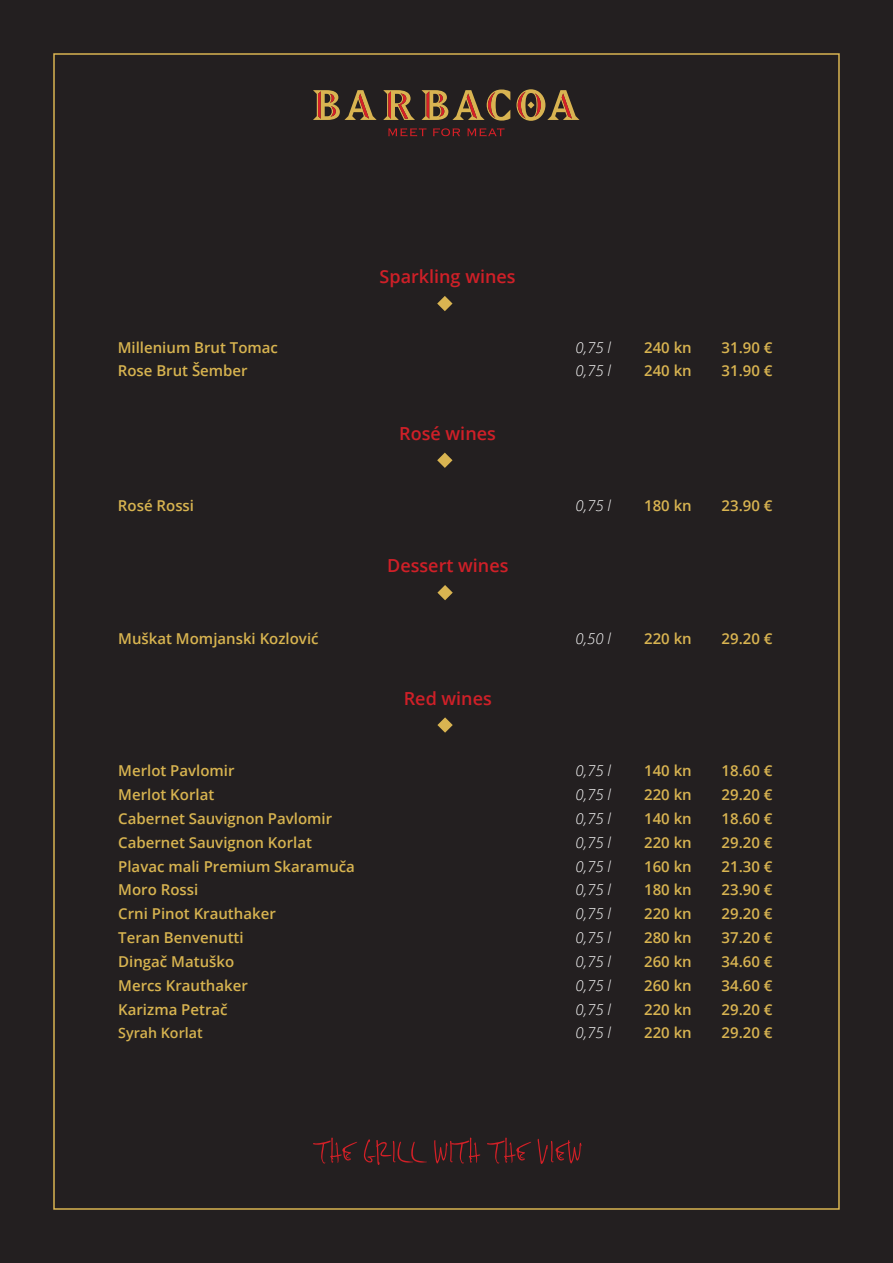
<style>
.page{position:relative;width:893px;height:1263px;background:#fff}
.page>*{position:absolute;margin:0;border:0;box-sizing:border-box;transform-origin:0 0}
.t1{font:600 18px "Open Sans";color:#d02028}
.t2{font:600 15px "Open Sans";color:#d8b450}
.t3{font:600 15px "Open Sans";color:#d9b451}
.t4{font:italic 300 15px "Open Sans";color:#fff}
.t5{font:600 14.25px "Open Sans";color:#d8b450}
</style>
<div class="page">
<div style="left:0;top:0;width:893px;height:1262px;background:#231f20"></div>
<svg style="left:388px;top:128px;width:116px;height:8px"></svg>
<svg style="left:313px;top:89px;width:266px;height:32px"></svg>
<svg style="left:313px;top:1137px;width:269px;height:28px"></svg>
<svg style="left:437px;top:296px;width:15px;height:15px"></svg>
<svg style="left:437px;top:453px;width:15px;height:15px"></svg>
<svg style="left:437px;top:585px;width:16px;height:15px"></svg>
<svg style="left:437px;top:717px;width:16px;height:16px"></svg>
<p class="t1" style="left:380px;top:264px;width:138px">Sparkling wines</p>
<p class="t2" style="left:118px;top:337px;width:162px">Millenium Brut Tomac</p>
<p class="t4" style="left:575px;top:337px;width:37px">0,75 l</p>
<p class="t3" style="left:644px;top:337px;width:49px">240 kn</p>
<p class="t3" style="left:722px;top:337px;width:52px">31.90 €</p>
<p class="t2" style="left:118px;top:361px;width:131px">Rose Brut Šember</p>
<p class="t4" style="left:575px;top:361px;width:37px">0,75 l</p>
<p class="t3" style="left:644px;top:361px;width:49px">240 kn</p>
<p class="t3" style="left:722px;top:361px;width:52px">31.90 €</p>
<p class="t1" style="left:399px;top:421px;width:98px">Rosé wines</p>
<p class="t2" style="left:118px;top:496px;width:78px">Rosé Rossi</p>
<p class="t4" style="left:575px;top:496px;width:37px">0,75 l</p>
<p class="t3" style="left:644px;top:496px;width:49px">180 kn</p>
<p class="t3" style="left:722px;top:496px;width:52px">23.90 €</p>
<p class="t1" style="left:387px;top:553px;width:123px">Dessert wines</p>
<p class="t2" style="left:118px;top:628px;width:202px">Muškat Momjanski Kozlović</p>
<p class="t4" style="left:575px;top:628px;width:37px">0,50 l</p>
<p class="t3" style="left:644px;top:628px;width:49px">220 kn</p>
<p class="t3" style="left:722px;top:628px;width:52px">29.20 €</p>
<p class="t1" style="left:404px;top:686px;width:90px">Red wines</p>
<p class="t2" style="left:118px;top:760px;width:118px">Merlot Pavlomir</p>
<p class="t4" style="left:575px;top:760px;width:37px">0,75 l</p>
<p class="t3" style="left:644px;top:760px;width:49px">140 kn</p>
<p class="t3" style="left:722px;top:760px;width:52px">18.60 €</p>
<p class="t2" style="left:118px;top:784px;width:98px">Merlot Korlat</p>
<p class="t4" style="left:575px;top:784px;width:37px">0,75 l</p>
<p class="t3" style="left:644px;top:784px;width:49px">220 kn</p>
<p class="t3" style="left:722px;top:784px;width:52px">29.20 €</p>
<p class="t2" style="left:118px;top:808px;width:216px">Cabernet Sauvignon Pavlomir</p>
<p class="t4" style="left:575px;top:808px;width:37px">0,75 l</p>
<p class="t3" style="left:644px;top:808px;width:49px">140 kn</p>
<p class="t3" style="left:722px;top:808px;width:52px">18.60 €</p>
<p class="t2" style="left:118px;top:832px;width:195px">Cabernet Sauvignon Korlat</p>
<p class="t4" style="left:575px;top:832px;width:37px">0,75 l</p>
<p class="t3" style="left:644px;top:832px;width:49px">220 kn</p>
<p class="t3" style="left:722px;top:832px;width:52px">29.20 €</p>
<p class="t2" style="left:118px;top:856px;width:238px">Plavac mali Premium Skaramuča</p>
<p class="t4" style="left:575px;top:856px;width:37px">0,75 l</p>
<p class="t2" style="left:644px;top:856px;width:49px">160 kn</p>
<p class="t3" style="left:722px;top:856px;width:52px">21.30 €</p>
<p class="t2" style="left:118px;top:880px;width:82px">Moro Rossi</p>
<p class="t4" style="left:575px;top:879px;width:37px">0,75 l</p>
<p class="t2" style="left:644px;top:880px;width:49px">180 kn</p>
<p class="t3" style="left:722px;top:880px;width:52px">23.90 €</p>
<p class="t2" style="left:118px;top:903px;width:159px">Crni Pinot Krauthaker</p>
<p class="t4" style="left:575px;top:903px;width:37px">0,75 l</p>
<p class="t2" style="left:644px;top:903px;width:49px">220 kn</p>
<p class="t3" style="left:722px;top:903px;width:52px">29.20 €</p>
<p class="t2" style="left:118px;top:927px;width:127px">Teran Benvenutti</p>
<p class="t4" style="left:575px;top:927px;width:37px">0,75 l</p>
<p class="t3" style="left:644px;top:927px;width:49px">280 kn</p>
<p class="t3" style="left:722px;top:927px;width:52px">37.20 €</p>
<p class="t2" style="left:118px;top:951px;width:118px">Dingač Matuško</p>
<p class="t4" style="left:575px;top:951px;width:37px">0,75 l</p>
<p class="t3" style="left:644px;top:951px;width:49px">260 kn</p>
<p class="t3" style="left:722px;top:951px;width:52px">34.60 €</p>
<p class="t2" style="left:118px;top:975px;width:131px">Mercs Krauthaker</p>
<p class="t4" style="left:575px;top:975px;width:37px">0,75 l</p>
<p class="t3" style="left:644px;top:975px;width:49px">260 kn</p>
<p class="t3" style="left:722px;top:975px;width:52px">34.60 €</p>
<p class="t2" style="left:118px;top:999px;width:111px">Karizma Petrač</p>
<p class="t4" style="left:575px;top:999px;width:37px">0,75 l</p>
<p class="t3" style="left:644px;top:999px;width:49px">220 kn</p>
<p class="t3" style="left:722px;top:999px;width:52px">29.20 €</p>
<p class="t5" style="left:118px;top:1023px;width:86px">Syrah Korlat</p>
<p class="t4" style="left:575px;top:1023px;width:37px">0,75 l</p>
<p class="t3" style="left:644px;top:1023px;width:49px">220 kn</p>
<p class="t3" style="left:722px;top:1023px;width:52px">29.20 €</p>
</div>
